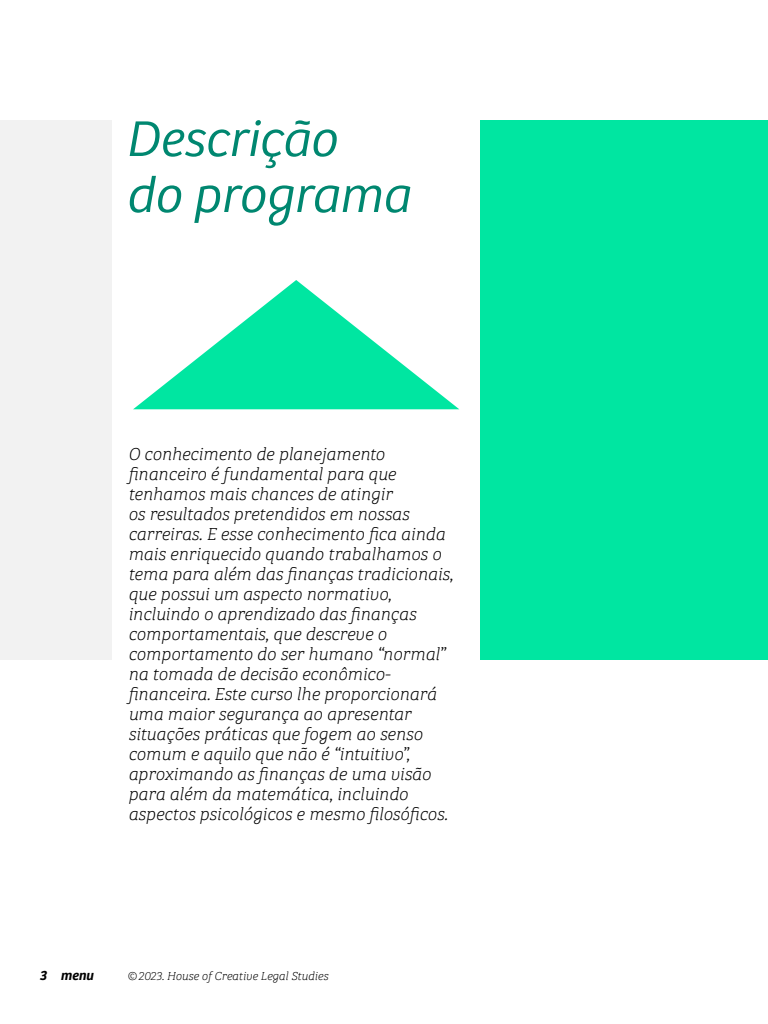
<style>
.page{position:relative;width:768px;height:1024px;background:#fff}
.page>*{position:absolute;margin:0;border:0;box-sizing:border-box;transform-origin:0 0}
.t1{font:italic 300 52px/56px "Bree";color:#008770}
.t2{font:italic 18px/20px "Bree Serif Th";letter-spacing:-.005em;color:#000}
.t3{font:italic 600 14px "Bree";color:#000}
.t4{font:italic 12px "Bree Serif Th";letter-spacing:-.01em;color:#000}
</style>
<div class="page">
<div style="left:0;top:120px;width:112px;height:540px;background:#f2f2f2"></div>
<svg style="left:133px;top:280px;width:326px;height:129px"></svg>
<div style="left:480px;top:120px;width:288px;height:540px;background:#00e6a1"></div>
<h1 class="t1" style="left:128px;top:107px;width:286px">Descrição<br>do programa</h1>
<p class="t2" style="left:128px;top:443px;width:327px">O conhecimento de planejamento financeiro é fundamental para que tenhamos mais chances de atingir<br>os resultados pretendidos em nossas carreiras. E esse conhecimento fica ainda mais enriquecido quando trabalhamos o tema para além das finanças tradicionais, que possui um aspecto normativo, incluindo o aprendizado das finanças comportamentais, que descreve o comportamento do ser humano “normal” na tomada de decisão econômico&shy;financeira. Este curso lhe proporcionará uma maior segurança ao apresentar situações práticas que fogem ao senso comum e aquilo que não é “intuitivo”, aproximando as finanças de uma visão para além da matemática, incluindo aspectos psicológicos e mesmo filosóficos.</p>
<p class="t3" style="left:40px;top:964px;width:56px">3 menu</p>
<p class="t4" style="left:127px;top:967px;width:203px">© 2023. House of Creative Legal Studies</p>
</div>
